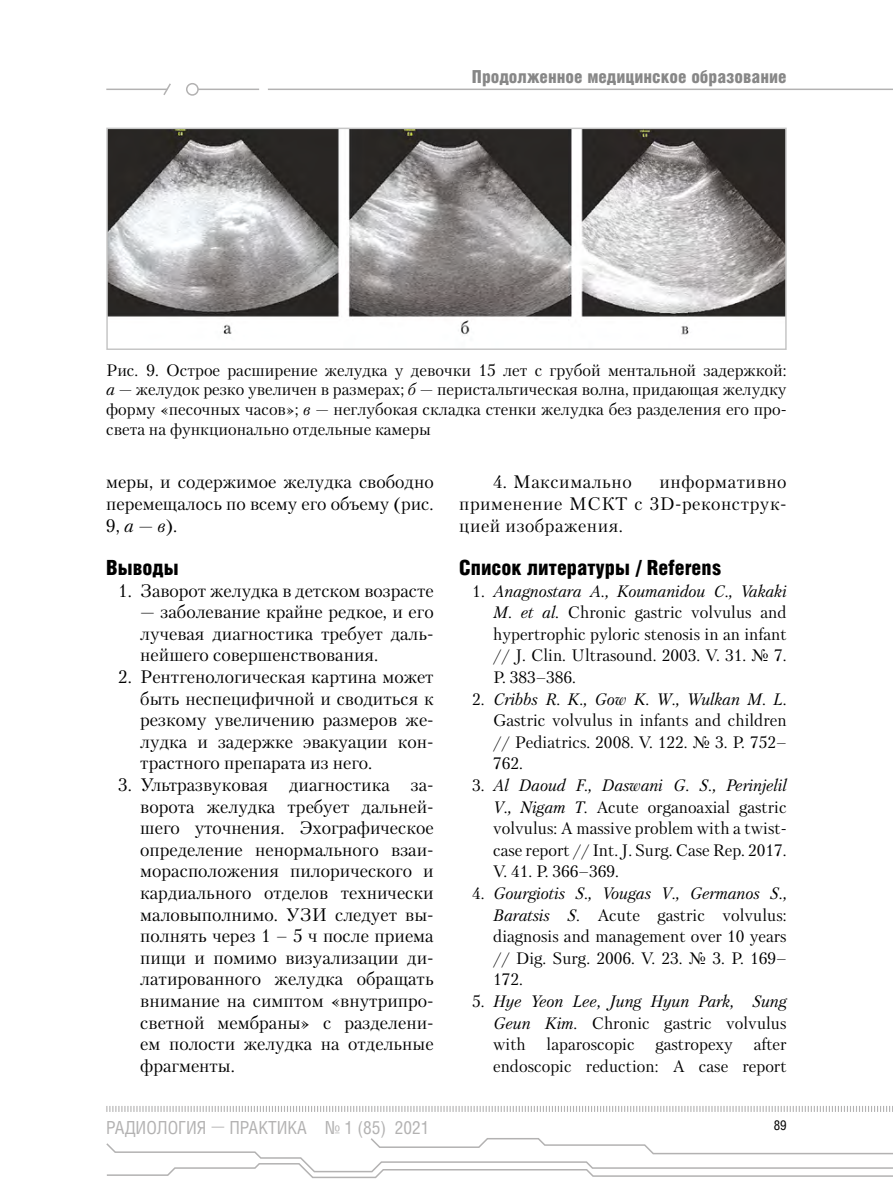
<style>
.page{position:relative;width:893px;height:1191px;background:#fff}
.page>*{position:absolute;margin:0;border:0;box-sizing:border-box;transform-origin:0 0}
.t1{font:900 21px "Helios Cond";color:#000}
.t2{font:18px/21.6px "Petersburg C";color:#000;text-align:justify}
.t3{font:18px/21.6px "Petersburg C";letter-spacing:.03em;color:#000}
.t4{font:900 18px "Helios Cond";color:#878787}
.t5{font:18px "Helios Cond";color:#b3b2b2}
.t6{font:16.5px/21.6px "Petersburg C";color:#000;text-align:justify}
.t7{font:italic 16.5px/21.6px "Petersburg C";color:#000;text-align:justify}
.t8{font:13.5px "Helios Cond";color:#000}
.s1{font-style:italic}
.s2{font-style:normal}
.s3{font-family:"Petersburg C";font-weight:700}
</style>
<div class="page">
<svg style="left:106px;top:1106px;width:787px;height:6px"></svg>
<hr style="left:268px;top:89px;width:625px;height:1px;background:#b3b2b2">
<hr style="left:198px;top:89px;width:61px;height:1px;background:#b3b2b2">
<div style="left:186px;top:83px;width:13px;height:13px;border:2px solid #b3b2b2;border-radius:50%"></div>
<hr style="left:106px;top:89px;width:61px;height:1px;background:#b3b2b2">
<svg style="left:162px;top:83px;width:9px;height:12px"></svg>
<svg style="left:106px;top:1138px;width:787px;height:40px"></svg>
<img style="left:109px;top:131px;width:675px;height:204px">
<div style="left:106px;top:128px;width:681px;height:222px;border:2px solid #c6c6c6"></div>
<p class="t4" style="left:472px;top:66px;width:316px">Продолженное медицинское образование</p>
<p class="t6" style="left:106px;top:360px;width:682px;line-height:19.8px">Рис. 9. Острое расширение желудка у девочки 15 лет с грубой ментальной задержкой: <span class="s1">а</span> — желудок резко увеличен в размерах; <span class="s1">б</span> — перистальтическая волна, придающая желудку форму «песочных часов»; <span class="s1">в</span> — неглубокая складка стенки желудка без разделения его про&shy;света на функционально отдельные камеры</p>
<p class="t2" style="left:106px;top:471px;width:329px">меры, и содержимое желудка свободно перемещалось по всему его объему (рис.<br>9, <span class="s1">а — в</span>).</p>
<p class="t1" style="left:106px;top:555px;width:74px">Выводы</p>
<p class="t2" style="left:118px;top:579px;width:317px">1. Заворот желудка в детском возрасте</p>
<p class="t2" style="left:140px;top:601px;width:295px">— заболевание крайне редкое, и его лучевая диагностика требует даль&shy;нейшего совершенствования.</p>
<p class="t2" style="left:140px;top:665px;width:295px;text-indent:-22px">2. Рентгенологическая картина может быть неспецифичной и сводиться к резкому увеличению размеров же&shy;лудка и задержке эвакуации кон&shy;трастного препарата из него.</p>
<p class="t2" style="left:140px;top:773px;width:295px;text-align:left;text-indent:-22px">3. Ультразвуковая диагностика за&shy;ворота желудка требует дальней&shy;шего уточнения. Эхографическое определение ненормального взаи&shy;морасположения пилорического и кардиального отделов технически маловыполнимо. УЗИ следует вы&shy;полнять через 1 – 5 ч после приема пищи и помимо визуализации ди&shy;латированного желудка обращать внимание на симптом «внутрипро&shy;светной мембраны» с разделени&shy;ем полости желудка на отдельные фрагменты.</p>
<p class="t3" style="left:459px;top:471px;width:329px;text-indent:200px">информативно применение МСКТ с 3D-реконструк&shy;цией изображения.</p>
<p class="t1" style="left:459px;top:555px;width:264px">Список литературы / Referens</p>
<p class="t6" style="left:493px;top:580px;width:295px;text-indent:-21px">1. <span class="s1">Anagnostara A., Koumanidou C., Vakaki M. et al.</span> Chronic gastric volvulus and hypertrophic pyloric stenosis in an infant // J. Clin. Ultrasound. 2003. V. 31. № 7.<br>P. 383–386.</p>
<p class="t6" style="left:493px;top:688px;width:295px;text-indent:-21px">2. <span class="s1">Cribbs R. K., Gow K. W., Wulkan M. L.<br></span>Gastric volvulus in infants and children // Pediatrics. 2008. V. 122. № 3. P. 752– 762.</p>
<p class="t6" style="left:493px;top:774px;width:295px;text-indent:-21px">3. <span class="s1">Al Daoud F., Daswani G. S., Perinjelil V., Nigam T.</span> Acute оrganoaxial gastric volvulus: A massive problem with a twist&shy;case report // Int. J. Surg. Case Rep. 2017.<br>V. 41. P. 366–369.</p>
<p class="t6" style="left:493px;top:882px;width:295px;text-indent:-21px">4. <span class="s1">Gourgiotis S., Vougas V., Germanos S., Baratsis S.</span> Acute gastric volvulus: diagnosis and management over 10 years // Dig. Surg. 2006. V. 23. № 3. P. 169– 172.</p>
<p class="t7" style="left:493px;top:990px;width:295px;text-indent:-21px"><span class="s2">5.</span> Hye Yeon Lee, Jung Hyun Park, Sung Geun Kim. <span class="s2">Chronic gastric volvulus with</span></p>
<p class="t3" style="left:493px;top:471px;width:140px">4. Максимально</p>
<p class="t6" style="left:547px;top:1033px;width:89px">laparoscopic</p>
<p class="t6" style="left:655px;top:1033px;width:79px">gastropexy</p>
<p class="t6" style="left:493px;top:1033px;width:295px;text-align:right">after<br>endoscopic reduction: A case report</p>
<p class="t5" style="left:106px;top:1116px;width:325px">РАДИОЛОГИЯ <span class="s3">—</span> ПРАКТИКА № 1 (85) 2021</p>
<p class="t8" style="left:774px;top:1117px;width:14px">89</p>
</div>
